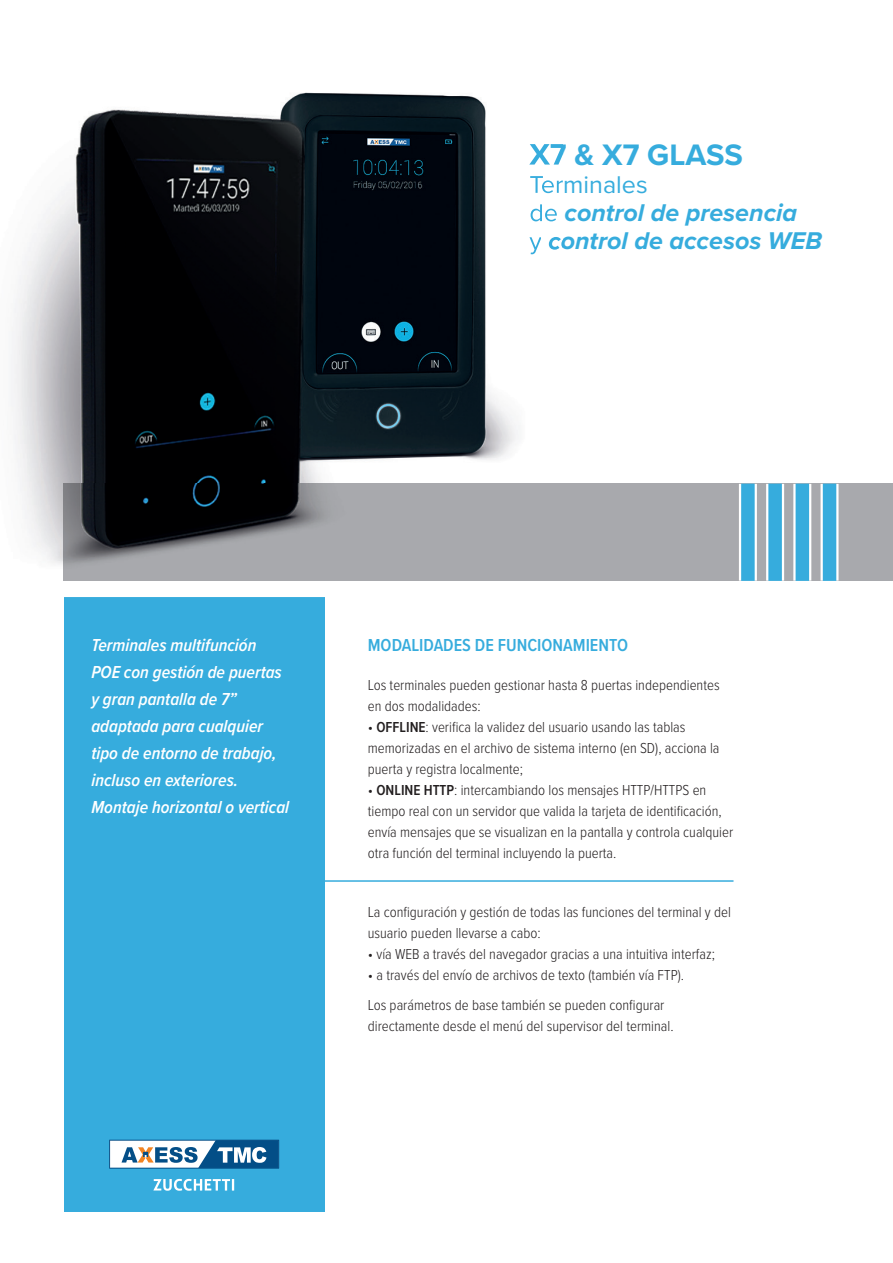
<style>
.page{position:relative;width:893px;height:1263px;background:#fff}
.page>*{position:absolute;margin:0;border:0;box-sizing:border-box;transform-origin:0 0}
.t1{font:700 30.75px "Proxima Nova";color:#36acdd}
.t2{font:italic 700 25.05px/28.2px "Proxima Nova";color:#36acdd}
.t3{font:italic 600 18px/27px "Proxima Nova Cond";color:#fff}
.t4{font:600 18px "Proxima Nova Cond";color:#36acdd}
.t5{font:300 15px/21px "Proxima Nova Cond";color:#231f20}
.s1{font-weight:400;font-style:normal}
.s2{font-weight:600}
</style>
<div class="page">
<div style="left:64px;top:597px;width:260px;height:615px;background:#36acdd"></div>
<div style="left:64px;top:484px;width:829px;height:97px;background:#a8a9ad"></div>
<div style="left:739px;top:484px;width:18px;height:97px;background:#fff"></div>
<div style="left:741px;top:484px;width:14px;height:97px;background:#36acdd"></div>
<div style="left:766px;top:484px;width:18px;height:97px;background:#fff"></div>
<div style="left:768px;top:484px;width:14px;height:97px;background:#36acdd"></div>
<svg style="left:793px;top:484px;width:18px;height:97px"></svg>
<div style="left:796px;top:484px;width:13px;height:97px;background:#36acdd"></div>
<div style="left:820px;top:484px;width:18px;height:97px;background:linear-gradient(to bottom,#cce9f6,#cce9f6)"></div>
<div style="left:823px;top:484px;width:13px;height:97px;background:#36acdd"></div>
<hr style="left:324px;top:880px;width:409px;height:2px;background:#36acdd">
<img style="left:11px;top:92px;width:552px;height:489px">
<img style="left:64px;top:484px;width:499px;height:97px">
<img style="left:529px;top:144px;width:34px;height:21px">
<img style="left:530px;top:176px;width:33px;height:17px">
<img style="left:531px;top:204px;width:27px;height:17px">
<img style="left:529px;top:237px;width:13px;height:17px">
<img style="left:542px;top:233px;width:21px;height:17px">
<svg style="left:109px;top:1140px;width:170px;height:29px;background:#81a4be"></svg>
<svg style="left:153px;top:1179px;width:81px;height:12px"></svg>
<h1 class="t1" style="left:529px;top:131px;width:215px">X7 &amp; X7 GLASS</h1>
<h2 class="t2" style="left:529px;top:170px;width:294px"><span class="s1">Terminales<br>de</span> control de presencia<br><span class="s1">y</span> control de accesos WEB</h2>
<p class="t3" style="left:91px;top:631px;width:199px">Terminales multifunción<br>POE con gestión de puertas y gran pantalla de 7” adaptada para cualquier tipo de entorno de trabajo, incluso en exteriores.<br>Montaje horizontal o vertical</p>
<p class="t4" style="left:368px;top:632px;width:262px">MODALIDADES DE FUNCIONAMIENTO</p>
<p class="t5" style="left:368px;top:674px;width:353px">Los terminales pueden gestionar hasta 8 puertas independientes en dos modalidades:</p>
<p class="t5" style="left:368px;top:716px;width:353px">• <span class="s2">OFFLINE</span>: verifica la validez del usuario usando las tablas memorizadas en el archivo de sistema interno (en SD), acciona la puerta y registra localmente;</p>
<p class="t5" style="left:368px;top:779px;width:367px">• <span class="s2">ONLINE HTTP</span>: intercambiando los mensajes HTTP/HTTPS en tiempo real con un servidor que valida la tarjeta de identificación, envía mensajes que se visualizan en la pantalla y controla cualquier otra función del terminal incluyendo la puerta.</p>
<p class="t5" style="left:368px;top:901px;width:365px">La configuración y gestión de todas las funciones del terminal y del usuario pueden llevarse a cabo:</p>
<p class="t5" style="left:368px;top:943px;width:349px">• vía WEB a través del navegador gracias a una intuitiva interfaz;</p>
<p class="t5" style="left:368px;top:959px;width:318px;line-height:29.5px">• a través del envío de archivos de texto (también vía FTP).<br>Los parámetros de base también se pueden configurar</p>
<p class="t5" style="left:368px;top:1014px;width:307px">directamente desde el menú del supervisor del terminal.</p>
</div>
